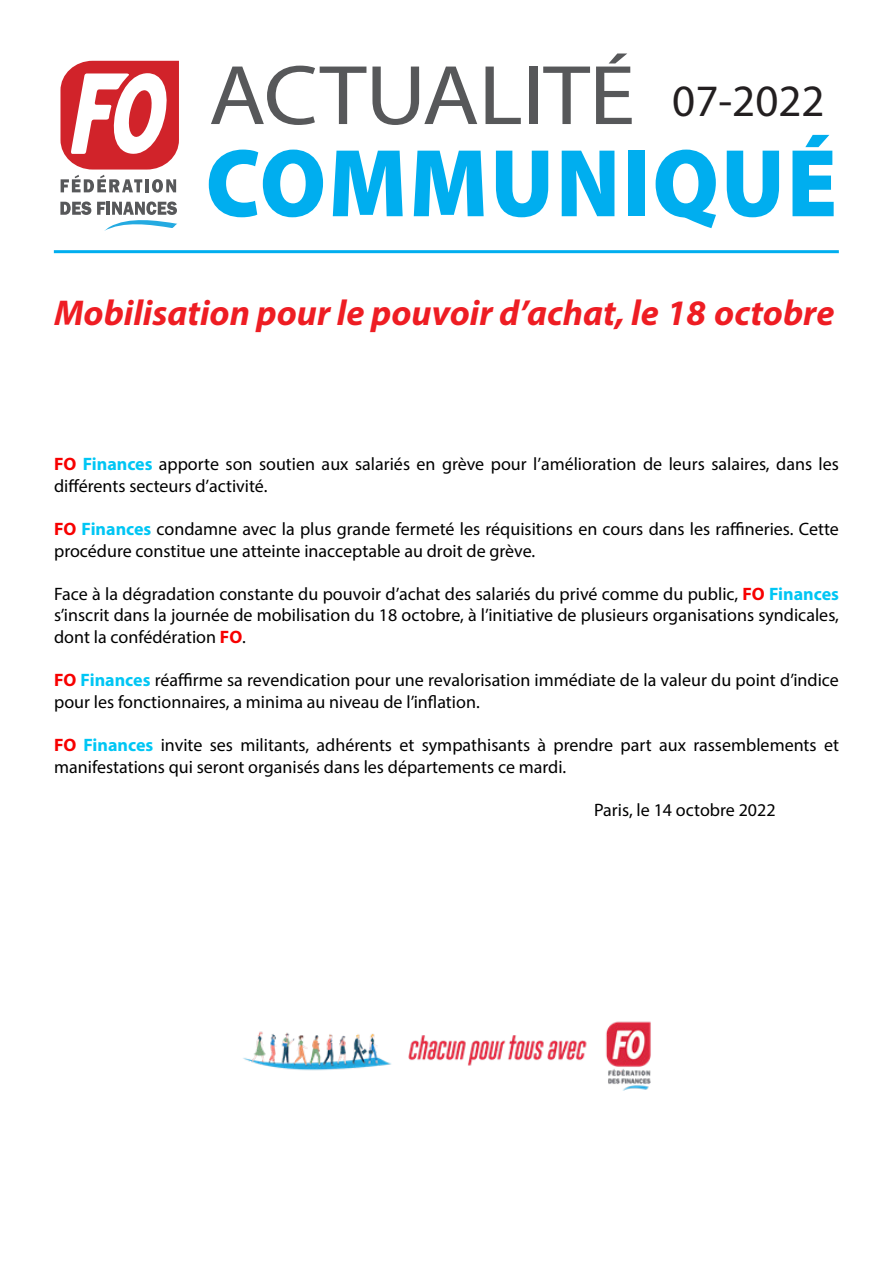
<style>
.page{position:relative;width:893px;height:1263px;background:#fff}
.page>*{position:absolute;margin:0;border:0;box-sizing:border-box;transform-origin:0 0}
.t1{font:45px "Myriad Pro";color:#231f20}
.Sans_interligne{font:italic 700 36px "Myriad Pro";color:#ee1d23}
.Sans_interligne-2{font:18px/21.6px "Myriad Pro";color:#000}
.s1{font-weight:700;color:#f70000}
.s2{font-weight:700;color:#00c6f4}
</style>
<div class="page">
<svg style="left:211px;top:66px;width:155px;height:59px"></svg>
<svg style="left:372px;top:67px;width:105px;height:58px"></svg>
<svg style="left:485px;top:67px;width:36px;height:57px"></svg>
<div style="left:529px;top:67px;width:8px;height:57px;background:#57585a"></div>
<svg style="left:543px;top:67px;width:47px;height:57px"></svg>
<svg style="left:596px;top:54px;width:36px;height:70px"></svg>
<svg style="left:209px;top:150px;width:114px;height:67px"></svg>
<svg style="left:333px;top:151px;width:70px;height:65px"></svg>
<svg style="left:414px;top:151px;width:70px;height:65px"></svg>
<svg style="left:496px;top:151px;width:52px;height:66px"></svg>
<svg style="left:562px;top:151px;width:52px;height:65px"></svg>
<div style="left:628px;top:151px;width:17px;height:65px;background:#00aeef"></div>
<svg style="left:656px;top:150px;width:60px;height:78px"></svg>
<svg style="left:727px;top:151px;width:52px;height:66px"></svg>
<svg style="left:792px;top:135px;width:42px;height:81px"></svg>
<hr style="left:54px;top:250px;width:785px;height:3px;background:#00aeef">
<svg style="left:60px;top:61px;width:119px;height:132px"></svg>
<svg style="left:60px;top:201px;width:31px;height:14px"></svg>
<svg style="left:97px;top:201px;width:80px;height:30px"></svg>
<img style="left:243px;top:1021px;width:408px;height:70px">
<p class="t1" style="left:672px;top:73px;width:154px">07-2022</p>
<p class="Sans_interligne" style="left:54px;top:289px;width:782px">Mobilisation pour le pouvoir d’achat, le 18 octobre</p>
<p class="Sans_interligne-2" style="left:54px;top:453px;width:786px"><span class="s1">FO</span> <span class="s2">Finances</span> apporte son soutien aux salariés en grève pour l’amélioration de leurs salaires, dans les différents secteurs d’activité.</p>
<p class="Sans_interligne-2" style="left:54px;top:518px;width:786px"><span class="s1">FO</span> <span class="s2">Finances</span> condamne avec la plus grande fermeté les réquisitions en cours dans les raffineries. Cette procédure constitue une atteinte inacceptable au droit de grève.</p>
<p class="Sans_interligne-2" style="left:54px;top:583px;width:786px;text-align:justify">Face à la dégradation constante du pouvoir d’achat des salariés du privé comme du public, <span class="s1">FO</span> <span class="s2">Finances </span>s’inscrit dans la journée de mobilisation du 18 octobre, à l’initiative de plusieurs organisations syndicales, dont la confédération <span class="s1">FO</span>.</p>
<p class="Sans_interligne-2" style="left:54px;top:669px;width:786px"><span class="s1">FO</span> <span class="s2">Finances</span> réaffirme sa revendication pour une revalorisation immédiate de la valeur du point d’indice pour les fonctionnaires, a minima au niveau de l’inflation.</p>
<p class="Sans_interligne-2" style="left:54px;top:734px;width:786px"><span class="s1">FO</span> <span class="s2">Finances</span> invite ses militants, adhérents et sympathisants à prendre part aux rassemblements et manifestations qui seront organisés dans les départements ce mardi.</p>
<p class="Sans_interligne-2" style="left:594px;top:799px;width:183px">Paris, le 14 octobre 2022</p>
</div>
